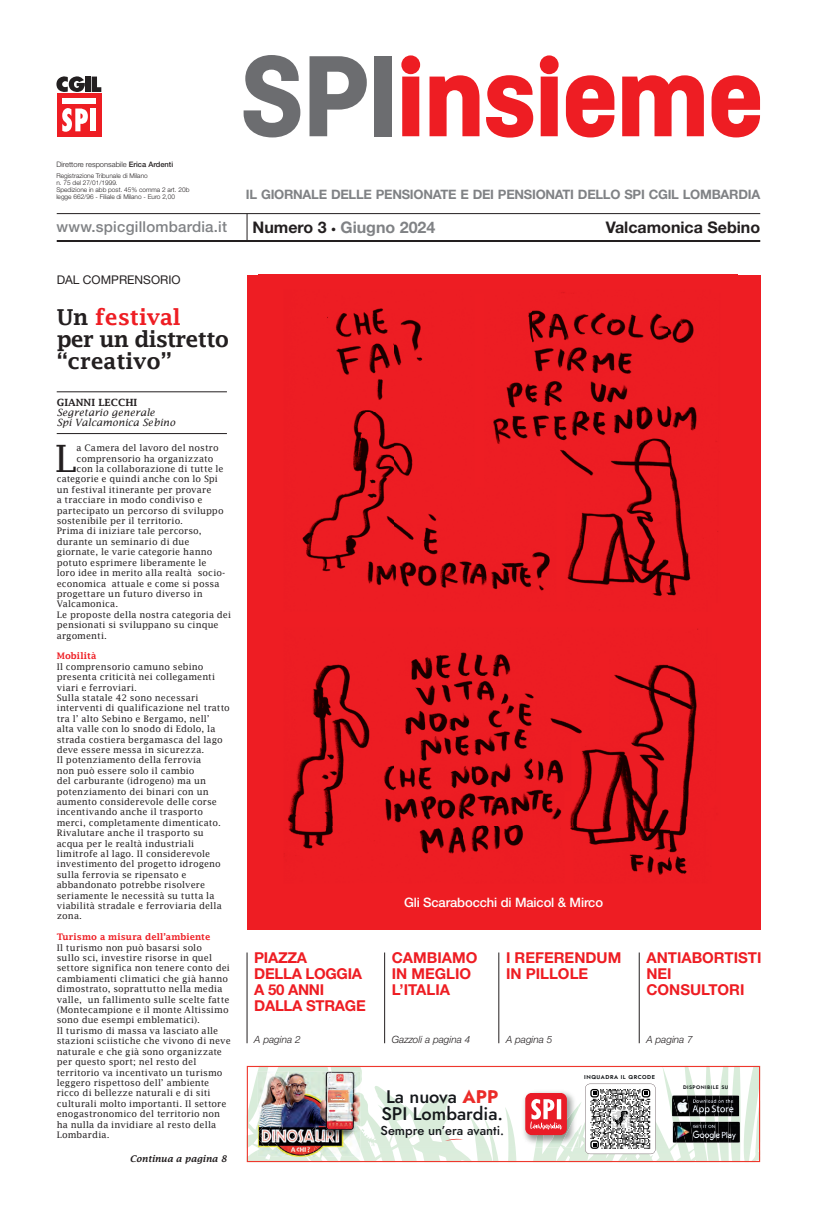
<style>
.page{position:relative;width:817px;height:1219px;background:#fff}
.page>*{position:absolute;margin:0;border:0;box-sizing:border-box;transform-origin:0 0}
.t1{font:37.8px "Lucida Fax";color:#231f20}
.t2{font:600 22px/22px "Lucida Fax";letter-spacing:-.01em;color:#231f20}
.t3{font:18.2px/17.5px "Jost";color:#14171a}
.t4{font:700 16px "Helvetica Neue LT Std";color:#808285}
.t5{font:700 16px "Helvetica Neue LT Std";color:#231f20}
.t6{font:700 15px/16px "Helvetica Neue LT Std";color:#ee1d23}
.t7{font:700 15px/16px "Helvetica Neue LT Std";letter-spacing:-.02em;color:#ee1d23}
.t8{font:500 15px "Helvetica Neue LT Std";letter-spacing:.015em;color:#808285}
.t9{font:700 13px "Helvetica Neue LT Std";letter-spacing:-.02em;color:#808285}
.t10{font:500 13px "Helvetica Neue LT Std";letter-spacing:-.01em;color:#fff}
.t11{font:12.9px "Jost";color:#14171a}
.t12{font:12px "Helvetica Neue LT Std";color:#231f20}
.t13{font:italic 300 10px "Helvetica Neue LT Std";color:#231f20}
.t14{font:italic 10px/10px "Lucida Fax";color:#231f20}
.t15{font:600 10px "Lucida Fax";color:#231f20}
.t16{font:9px/10.4px "Lucida Fax";letter-spacing:.01em;color:#231f20}
.t17{font:600 9px "Lucida Fax";letter-spacing:.01em;color:#ee1d23}
.t18{font:italic 600 9px "Lucida Fax";color:#231f20}
.t19{font:300 7.5px "Helvetica Neue LT Std";color:#231f20}
.t20{font:300 6.5px/7px "Helvetica Neue LT Std";color:#231f20}
.t21{font:600 5.6px "Jost";letter-spacing:.09em;color:#14171a}
.t22{font:600 5.1px "Jost";letter-spacing:.09em;color:#14171a}
.s1{font-weight:500}
.s2{color:#231f20}
.s3{font-size:10px;color:#231f20}
.s4{color:#ee1d23}
.s5{color:#eb2c29}
</style>
<div class="page">
<div style="left:57px;top:93px;width:44px;height:44px;background:#ee1d23"></div>
<svg style="left:56px;top:76px;width:29px;height:16px"></svg>
<div style="left:86px;top:76px;width:5px;height:16px;background:#231f20"></div>
<svg style="left:92px;top:76px;width:9px;height:16px"></svg>
<svg style="left:62px;top:108px;width:26px;height:24px"></svg>
<div style="left:91px;top:109px;width:5px;height:22px;background:#fff"></div>
<div style="left:62px;top:99px;width:34px;height:5px;background:#fff"></div>
<hr style="left:57px;top:240px;width:703px;height:2px;background:#231f20">
<svg style="left:247px;top:214px;width:1px;height:26px"></svg>
<hr style="left:57px;top:213px;width:703px;height:1px;background:#231f20">
<svg style="left:243px;top:55px;width:57px;height:82px"></svg>
<svg style="left:309px;top:56px;width:58px;height:80px"></svg>
<div style="left:374px;top:56px;width:17px;height:80px;background:#6c6d70"></div>
<svg style="left:401px;top:55px;width:19px;height:81px;background:#f04146"></svg>
<svg style="left:429px;top:75px;width:50px;height:61px"></svg>
<svg style="left:486px;top:75px;width:47px;height:63px"></svg>
<svg style="left:539px;top:55px;width:19px;height:81px;background:#f04247"></svg>
<svg style="left:565px;top:75px;width:49px;height:62px"></svg>
<svg style="left:622px;top:75px;width:81px;height:61px"></svg>
<svg style="left:711px;top:75px;width:48px;height:62px"></svg>
<hr style="left:57px;top:392px;width:170px;height:1px;background:#231f20">
<hr style="left:57px;top:433px;width:170px;height:1px;background:#231f20">
<svg style="left:247px;top:1066px;width:513px;height:96px"></svg>
<hr style="left:498px;top:952px;width:1px;height:91px;background:#231f20">
<hr style="left:639px;top:952px;width:1px;height:91px;background:#231f20">
<div style="left:247px;top:275px;width:513px;height:655px;background:#ee1d23"></div>
<img style="left:284px;top:292px;width:434px;height:583px">
<hr style="left:247px;top:952px;width:1px;height:91px;background:#231f20">
<hr style="left:384px;top:952px;width:1px;height:91px;background:#231f20">
<p class="t19" style="left:56px;top:160px;width:118px">Direttore responsabile <span class="s1">Erica Ardenti</span></p>
<p class="t20" style="left:56px;top:172px;width:134px">Registrazione Tribunale di Milano<br>n. 75 del 27/01/1999.<br>Spedizione in abb post. 45% comma 2 art. 20b legge 662/96 - Filiale di Milano - Euro 2,00</p>
<h3 class="t9" style="left:246px;top:186px;width:515px">IL GIORNALE DELLE PENSIONATE E DEI PENSIONATI DELLO SPI CGIL LOMBARDIA</h3>
<h3 class="t8" style="left:57px;top:218px;width:172px">www.spicgillombardia.it</h3>
<h3 class="t4" style="left:252px;top:217px;width:184px"><span class="s2">Numero 3</span> <span class="s3">•</span> Giugno 2024</h3>
<h3 class="t5" style="left:605px;top:217px;width:156px">Valcamonica Sebino</h3>
<h3 class="t12" style="left:57px;top:272px;width:125px">DAL COMPRENSORIO</h3>
<h2 class="t2" style="left:57px;top:306px;width:174px">Un <span class="s4">festival<br></span>per un distretto “creativo”</h2>
<p class="t15" style="left:57px;top:397px;width:82px">GIANNI LECCHI</p>
<p class="t14" style="left:57px;top:408px;width:120px">Segretario generale<br>Spi Valcamonica Sebino</p>
<h1 class="t1" style="left:55px;top:436px;width:23px">L</h1>
<p class="t16" style="left:76px;top:443px;width:144px">a Camera del lavoro del nostro</p>
<p class="t16" style="left:76px;top:453px;width:138px">comprensorio ha organizzato</p>
<p class="t16" style="left:76px;top:463px;width:149px">con la collaborazione di tutte le</p>
<p class="t16" style="left:57px;top:474px;width:163px">categorie e quindi anche con lo Spi</p>
<p class="t16" style="left:57px;top:484px;width:156px">un festival itinerante per provare</p>
<p class="t16" style="left:57px;top:495px;width:147px">a tracciare in modo condiviso e</p>
<p class="t16" style="left:57px;top:505px;width:168px">partecipato un percorso di sviluppo</p>
<p class="t16" style="left:57px;top:516px;width:128px">sostenibile per il territorio.</p>
<p class="t16" style="left:57px;top:526px;width:146px">Prima di iniziare tale percorso,</p>
<p class="t16" style="left:57px;top:536px;width:134px">durante un seminario di due</p>
<p class="t16" style="left:57px;top:547px;width:157px">giornate, le varie categorie hanno</p>
<p class="t16" style="left:57px;top:557px;width:151px">potuto esprimere liberamente le</p>
<p class="t16" style="left:57px;top:568px;width:170px">loro idee in merito alla realtà socio-</p>
<p class="t16" style="left:57px;top:578px;width:164px">economica attuale e come si possa</p>
<p class="t16" style="left:57px;top:588px;width:147px">progettare un futuro diverso in</p>
<p class="t16" style="left:57px;top:599px;width:63px">Valcamonica.</p>
<p class="t16" style="left:57px;top:609px;width:176px">Le proposte della nostra categoria dei</p>
<p class="t16" style="left:57px;top:620px;width:163px">pensionati si sviluppano su cinque</p>
<p class="t16" style="left:57px;top:630px;width:52px">argomenti.</p>
<p class="t17" style="left:57px;top:651px;width:41px">Mobilità</p>
<p class="t16" style="left:57px;top:661px;width:175px">Il comprensorio camuno sebino presenta criticità nei collegamenti viari e ferroviari.<br>Sulla statale 42 sono necessari interventi di qualificazione nel tratto tra l’ alto Sebino e Bergamo, nell’<br>alta valle con lo snodo di Edolo, la strada costiera bergamasca del lago deve essere messa in sicurezza.<br>Il potenziamento della ferrovia<br>non può essere solo il cambio<br>del carburante (idrogeno) ma un potenziamento dei binari con un aumento considerevole delle corse incentivando anche il trasporto merci, completamente dimenticato.<br>Rivalutare anche il trasporto su acqua per le realtà industriali limitrofe al lago. Il considerevole investimento del progetto idrogeno sulla ferrovia se ripensato e abbandonato potrebbe risolvere seriamente le necessità su tutta la viabilità stradale e ferroviaria della zona.</p>
<p class="t17" style="left:57px;top:932px;width:155px">Turismo a misura dell’ambiente</p>
<p class="t16" style="left:57px;top:942px;width:175px">Il turismo non può basarsi solo<br>sullo sci, investire risorse in quel settore significa non tenere conto dei cambiamenti climatici che già hanno dimostrato, soprattutto nella media valle, un fallimento sulle scelte fatte (Montecampione e il monte Altissimo sono due esempi emblematici).<br>Il turismo di massa va lasciato alle stazioni sciistiche che vivono di neve naturale e che già sono organizzate per questo sport; nel resto del territorio va incentivato un turismo leggero rispettoso dell’ ambiente ricco di bellezze naturali e di siti culturali molto importanti. Il settore enogastronomico del territorio non ha nulla da invidiare al resto della Lombardia.</p>
<p class="t18" style="left:130px;top:1154px;width:98px">Continua a pagina 8</p>
<h3 class="t10" style="left:404px;top:895px;width:200px">Gli Scarabocchi di Maicol &amp; Mirco</h3>
<h3 class="t7" style="left:254px;top:949px;width:113px">PIAZZA<br>DELLA LOGGIA<br>A 50 ANNI<br>DALLA STRAGE</h3>
<p class="t13" style="left:254px;top:1034px;width:48px">A pagina 2</p>
<h3 class="t6" style="left:392px;top:949px;width:87px">CAMBIAMO<br>IN MEGLIO<br>L’ITALIA</h3>
<p class="t13" style="left:392px;top:1034px;width:80px">Gazzoli a pagina 4</p>
<h3 class="t6" style="left:506px;top:949px;width:117px">I REFERENDUM<br>IN PILLOLE</h3>
<p class="t13" style="left:506px;top:1034px;width:48px">A pagina 5</p>
<h3 class="t6" style="left:646px;top:949px;width:116px">ANTIABORTISTI<br>NEI<br>CONSULTORI</h3>
<p class="t13" style="left:646px;top:1034px;width:48px">A pagina 7</p>
<p class="t21" style="left:584px;top:1073px;width:72px">INQUADRA IL QRCODE</p>
<h3 class="t3" style="left:381px;top:1088px;width:123px">La nuova <span class="s5">APP<br></span>SPI Lombardia.</h3>
<h3 class="t11" style="left:380px;top:1122px;width:125px">Sempre un’era avanti.</h3>
<p class="t22" style="left:683px;top:1084px;width:47px">DISPONIBILE SU</p>
</div>
